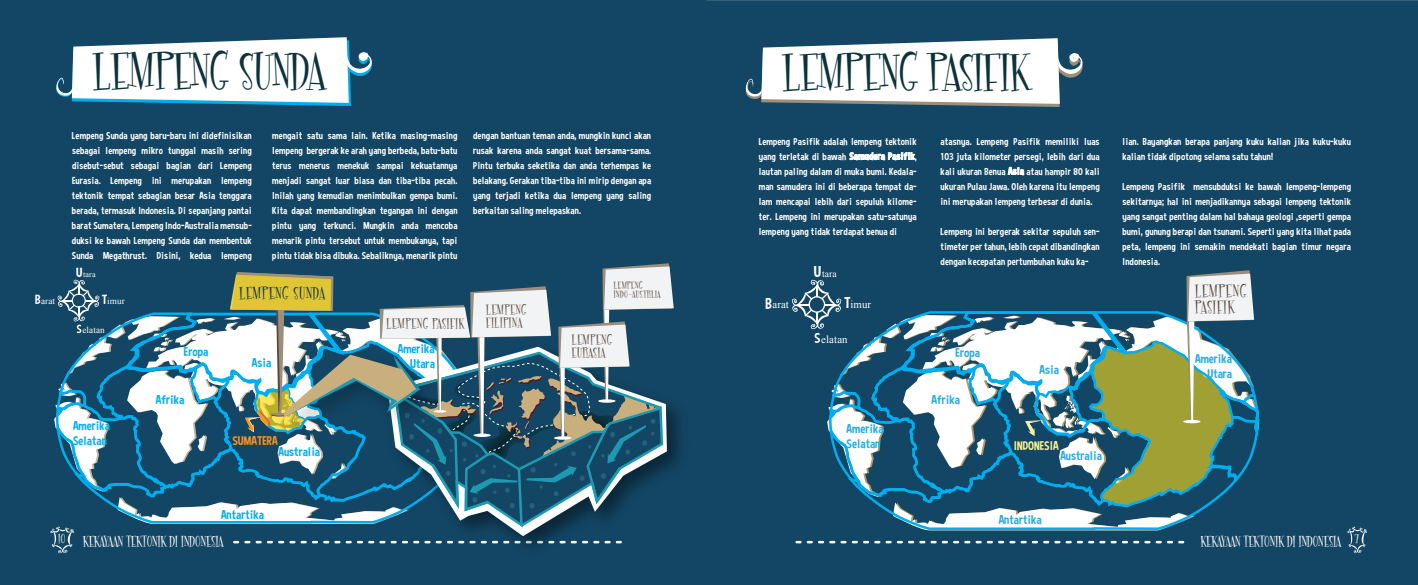
<style>
.page{position:relative;width:1418px;height:585px;background:#fff}
.page>*{position:absolute;margin:0;border:0;box-sizing:border-box;transform-origin:0 0}
.t1{font:39.38px "Fontdinerdotcom Sparkly";letter-spacing:.02em;color:#0c323c}
.t2{font:15.62px "Curse Casual";color:#fff}
.t3{font:13.62px/16.4px "Fontdinerdotcom Sparkly";letter-spacing:.075em;color:#594a41}
.t4{font:13.25px "Curse Casual";color:#fff}
.t5{font:13.12px "Fontdinerdotcom Sparkly";letter-spacing:.075em;color:#0d333d}
.t6{font:12.5px/15px "Curse Casual";color:#00aeef}
.t7{font:12.5px/15px "Curse Casual";color:#29aae1}
.t8{font:12.5px "Curse Casual";color:#f8f391}
.t9{font:12.5px "Curse Casual";color:#f7961d}
.t10{font:11.75px "Fontdinerdotcom Sparkly";letter-spacing:.02em;color:#fff}
.t11{font:11.12px "Fontdinerdotcom Sparkly";letter-spacing:.075em;color:#594a41}
.t12{font:10.88px "Times New Roman";letter-spacing:.01em;color:#fff}
.t13{font:10.75px/12.9px "Fontdinerdotcom Sparkly";letter-spacing:.075em;color:#594a41}
.t14{font:10.12px "Fontdinerdotcom Sparkly";color:#fff}
.t15{font:10px/15px "Curse Casual";letter-spacing:.01em;color:#fff;text-align:justify}
.t16{font:9.62px "Times New Roman";color:#fff}
.t17{font:9.12px "Times New Roman";letter-spacing:.01em;color:#fff}
.t18{font:8.12px "Times New Roman";color:#fff}
.t19{font:7.62px/9.2px "Fontdinerdotcom Sparkly";letter-spacing:.075em;color:#594a41}
.s1{font-family:"Curse Casual";font-size:13.25px}
.s2{font-family:"Curse Casual";font-size:15.62px}
</style>
<div class="page">
<div style="left:706px;top:0;width:711px;height:585px;background:#134664"></div>
<div style="left:0;top:0;width:706px;height:585px;background:#134664"></div>
<svg style="left:56px;top:37px;width:316px;height:69px"></svg>
<svg style="left:745px;top:38px;width:340px;height:69px"></svg>
<svg style="left:794px;top:541px;width:389px;height:2px"></svg>
<svg style="left:1347px;top:526px;width:19px;height:27px"></svg>
<svg style="left:792px;top:270px;width:468px;height:261px"></svg>
<svg style="left:50px;top:263px;width:623px;height:291px"></svg>
<svg style="left:849px;top:152px;width:66px;height:8px"></svg>
<svg style="left:1007px;top:167px;width:17px;height:8px"></svg>
<h1 class="t1" style="left:94px;top:42px;width:232px">LEMPENG SUNDA</h1>
<h1 class="t1" style="left:783px;top:43px;width:247px">LEMPENG PASIFIK</h1>
<p class="t15" style="left:72px;top:128px;width:181px">Lempeng Sunda yang baru-baru ini didefinisikan sebagai lempeng mikro tunggal masih sering disebut-sebut sebagai bagian dari Lempeng Eurasia. Lempeng ini merupakan lempeng tektonik tempat sebagian besar Asia tenggara berada, termasuk Indonesia. Di sepanjang pantai barat Sumatera, Lempeng Indo-Australia mensub&shy;duksi ke bawah Lempeng Sunda dan membentuk Sunda Megathrust. Disini, kedua lempeng</p>
<p class="t15" style="left:272px;top:128px;width:187px">mengait satu sama lain. Ketika masing-masing lempeng bergerak ke arah yang berbeda, batu-batu terus menerus menekuk sampai kekuatannya menjadi sangat luar biasa dan tiba-tiba pecah.<br>Inilah yang kemudian menimbulkan gempa bumi.<br>Kita dapat membandingkan tegangan ini dengan pintu yang terkunci. Mungkin anda mencoba menarik pintu tersebut untuk membukanya, tapi pintu tidak bisa dibuka. Sebaliknya, menarik pintu</p>
<p class="t15" style="left:473px;top:128px;width:179px">dengan bantuan teman anda, mungkin kunci akan rusak karena anda sangat kuat bersama-sama.<br>Pintu terbuka seketika dan anda terhempas ke belakang. Gerakan tiba-tiba ini mirip dengan apa yang terjadi ketika dua lempeng yang saling berkaitan saling melepaskan.</p>
<p class="t18" style="left:76px;top:269px;width:21px"><span class="s1">U</span>tara</p>
<p class="t15" style="left:758px;top:133px;width:160px">Lempeng Pasifik adalah lempeng tektonik yang terletak di bawah Samudera Pasifik, lautan paling dalam di muka bumi. Kedala&shy;man samudera ini di beberapa tempat da&shy;lam mencapai lebih dari sepuluh kilome&shy;ter. Lempeng ini merupakan satu-satunya lempeng yang tidak terdapat benua di</p>
<p class="t15" style="left:940px;top:133px;width:161px">atasnya. Lempeng Pasifik memiliki luas 103 juta kilometer persegi, lebih dari dua kali ukuran Benua Asia atau hampir 80 kali ukuran Pulau Jawa. Oleh karena itu lempeng ini merupakan lempeng terbesar di dunia.</p>
<p class="t15" style="left:940px;top:223px;width:161px">Lempeng ini bergerak sekitar sepuluh sen&shy;timeter per tahun, lebih cepat dibandingkan dengan kecepatan pertumbuhan kuku ka-</p>
<p class="t16" style="left:813px;top:267px;width:25px"><span class="s2">U</span>tara</p>
<p class="t15" style="left:1122px;top:133px;width:230px">lian. Bayangkan berapa panjang kuku kalian jika kuku-kuku kalian tidak dipotong selama satu tahun!</p>
<p class="t15" style="left:1122px;top:178px;width:230px">Lempeng Pasifik mensubduksi ke bawah lempeng-lempeng sekitarnya; hal ini menjadikannya sebagai lempeng tektonik yang sangat penting dalam hal bahaya geologi ,seperti gempa bumi, gunung berapi dan tsunami. Seperti yang kita lihat pada peta, lempeng ini semakin mendekati bagian timur negara Indonesia.</p>
<p class="t17" style="left:35px;top:294px;width:21px"><span class="s1">B</span>arat</p>
<h3 class="t4" style="left:102px;top:291px;width:7px">T</h3>
<p class="t17" style="left:82px;top:324px;width:24px">elatan</p>
<p class="t17" style="left:107px;top:295px;width:19px">imur</p>
<p class="t6" style="left:184px;top:343px;width:26px">Eropa</p>
<h3 class="t5" style="left:239px;top:283px;width:87px">LEMPENG SUNDA</h3>
<p class="t6" style="left:252px;top:354px;width:21px">Asia</p>
<p class="t11" style="left:386px;top:315px;width:79px">LEMPENG PASIFIK</p>
<p class="t6" style="left:398px;top:341px;width:38px;text-align:right">Amerika<br>Utara</p>
<p class="t13" style="left:486px;top:303px;width:42px">LEMPENG<br>FILIPINA</p>
<p class="t19" style="left:614px;top:280px;width:48px">LEMPENG<br>INDO-AUSTRLIA</p>
<p class="t13" style="left:572px;top:333px;width:42px">LEMPENG<br>EURASIA</p>
<p class="t12" style="left:765px;top:297px;width:25px"><span class="s2">B</span>arat</p>
<h2 class="t2" style="left:844px;top:294px;width:8px">T</h2>
<p class="t12" style="left:821px;top:332px;width:28px">elatan</p>
<p class="t12" style="left:850px;top:297px;width:22px">imur</p>
<p class="t7" style="left:955px;top:345px;width:26px">Eropa</p>
<p class="t7" style="left:1039px;top:361px;width:21px">Asia</p>
<h3 class="t3" style="left:1195px;top:282px;width:53px">LEMPENG<br>PASIFIK</h3>
<p class="t7" style="left:1195px;top:350px;width:38px;text-align:right">Amerika<br>Utara</p>
<p class="t6" style="left:156px;top:392px;width:30px">Afrika</p>
<p class="t7" style="left:931px;top:392px;width:30px">Afrika</p>
<p class="t6" style="left:73px;top:417px;width:38px">Amerika<br>Selatan</p>
<p class="t9" style="left:232px;top:434px;width:47px">SUMATERA</p>
<p class="t6" style="left:278px;top:444px;width:43px">Australia</p>
<p class="t7" style="left:846px;top:420px;width:38px">Amerika<br>Selatan</p>
<p class="t8" style="left:1013px;top:438px;width:47px">INDONESIA</p>
<p class="t7" style="left:1060px;top:448px;width:43px">Australia</p>
<p class="t6" style="left:221px;top:507px;width:44px">Antartika</p>
<p class="t7" style="left:998px;top:512px;width:44px">Antartika</p>
<p class="t14" style="left:58px;top:531px;width:9px">10</p>
<p class="t10" style="left:83px;top:532px;width:141px">KEKAYAAN TEKTONIK DI INDONESIA</p>
<p class="t14" style="left:1354px;top:531px;width:6px">7</p>
<p class="t10" style="left:1200px;top:532px;width:141px">KEKAYAAN TEKTONIK DI INDONESIA</p>
</div>
